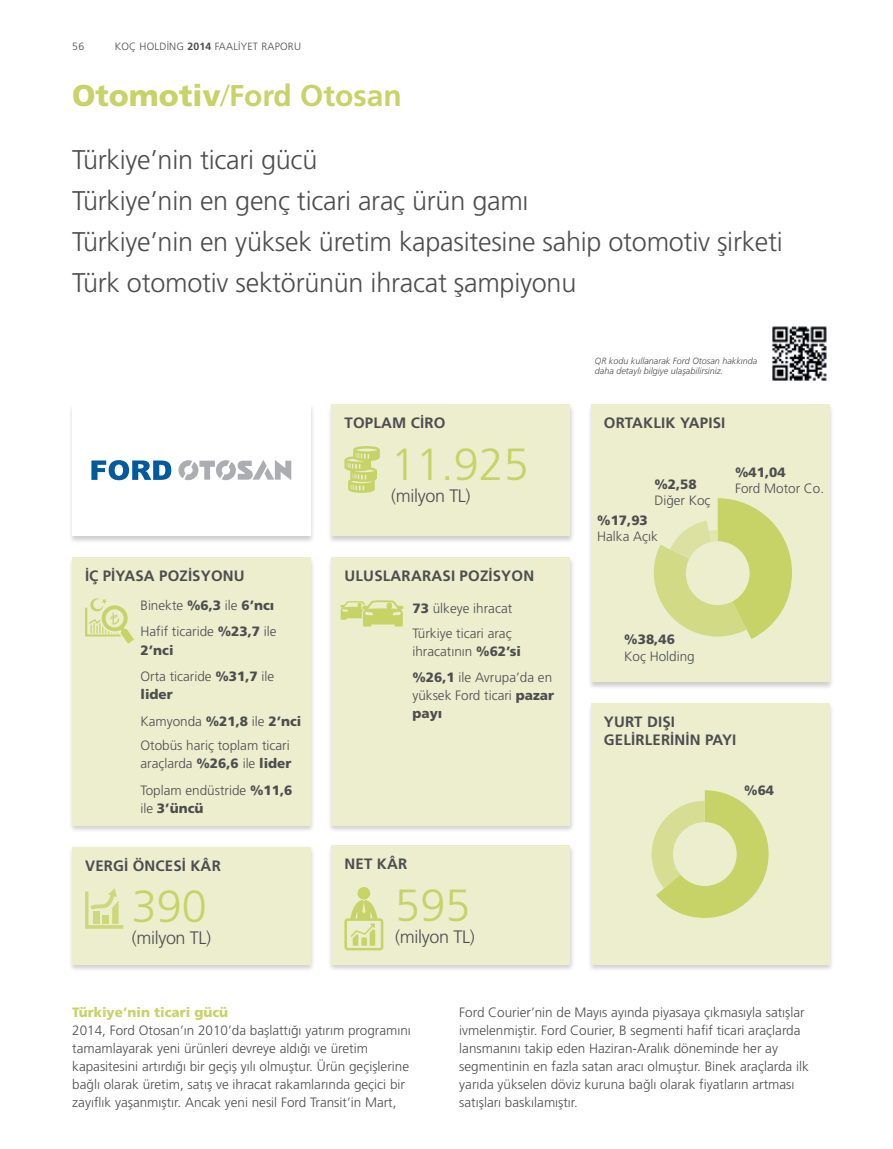
<style>
.page{position:relative;width:893px;height:1149px;background:#fff}
.page>*{position:absolute;margin:0;border:0;box-sizing:border-box;transform-origin:0 0}
.t1{font:300 45px "Frutiger CE";color:#c7d267}
.t2{font:700 30px "Frutiger CE";color:#c7d267}
.t3{font:300 27px/41px "Frutiger CE";letter-spacing:-.01em;color:#4d4d4f}
.t4{font:300 18px "Frutiger CE";letter-spacing:-.02em;color:#4d4d4f}
.t5{font:700 15px/18px "Frutiger CE";letter-spacing:.015em;color:#4d4d4f}
.t6{font:300 13.5px/18px "Frutiger CE";color:#4d4d4f}
.t7{font:900 13.5px/26.5px "Frutiger CE";color:#4d4d4f}
.t8{font:900 13.5px "Frutiger CE";color:#c7d267}
.t9{font:300 10.5px "Frutiger CE";letter-spacing:.02em;color:#4d4d4f}
.t10{font:italic 300 9px/10.8px "Frutiger CE";color:#4d4d4f}
.s1{font-weight:700}
.s2{font-weight:900}
.s3{font-weight:300}
</style>
<div class="page">
<div style="left:68px;top:403px;width:247px;height:141px;background:#000;opacity:.2"></div>
<div style="left:72px;top:404px;width:238px;height:131px;background:#fff"></div>
<img style="left:772px;top:326px;width:55px;height:55px">
<div style="left:328px;top:403px;width:247px;height:141px;background:#000;opacity:.2"></div>
<div style="left:332px;top:404px;width:238px;height:131px;background:#eceece"></div>
<svg style="left:344px;top:446px;width:36px;height:46px"></svg>
<div style="left:328px;top:843px;width:247px;height:129px;background:#000;opacity:.2"></div>
<div style="left:332px;top:845px;width:238px;height:119px;background:#eceece"></div>
<div style="left:68px;top:845px;width:247px;height:126px;background:#000;opacity:.2"></div>
<div style="left:72px;top:846px;width:238px;height:118px;background:#eceece"></div>
<svg style="left:85px;top:888px;width:38px;height:40px"></svg>
<div style="left:68px;top:555px;width:247px;height:278px;background:#000;opacity:.2"></div>
<div style="left:72px;top:557px;width:238px;height:268px;background:#eceece"></div>
<svg style="left:85px;top:598px;width:49px;height:45px"></svg>
<div style="left:328px;top:555px;width:247px;height:278px;background:#000;opacity:.2"></div>
<div style="left:332px;top:557px;width:238px;height:268px;background:#eceece"></div>
<div style="left:587px;top:403px;width:247px;height:286px;background:#000;opacity:.2"></div>
<div style="left:591px;top:404px;width:238px;height:277px;background:#eceece"></div>
<div style="left:587px;top:701px;width:247px;height:271px;background:#000;opacity:.2"></div>
<div style="left:591px;top:703px;width:238px;height:261px;background:#eceece"></div>
<svg style="left:178px;top:460px;width:113px;height:20px"></svg>
<svg style="left:91px;top:460px;width:80px;height:20px"></svg>
<div style="left:357px;top:886px;width:13px;height:13px;background:#c7d267;border-radius:50%"></div>
<svg style="left:344px;top:899px;width:39px;height:51px"></svg>
<svg style="left:340px;top:600px;width:64px;height:26px"></svg>
<svg style="left:653px;top:498px;width:139px;height:141px"></svg>
<div style="left:686px;top:541px;width:64px;height:64px;background:#eceece;border-radius:50%"></div>
<svg style="left:651px;top:790px;width:118px;height:127px"></svg>
<div style="left:673px;top:821px;width:64px;height:64px;background:#eceece;border-radius:50%"></div>
<p class="t9" style="left:72px;top:41px;width:13px">56</p>
<p class="t9" style="left:115px;top:41px;width:188px">KOÇ HOLDİNG <span class="s1">2014</span> FAALİYET RAPORU</p>
<h2 class="t2" style="left:72px;top:77px;width:331px"><span class="s2">Otomotiv</span><span class="s3">/</span>Ford Otosan</h2>
<h3 class="t3" style="left:72px;top:139px;width:712px">Türkiye’nin ticari gücü<br>Türkiye’nin en genç ticari araç ürün gamı<br>Türkiye’nin en yüksek üretim kapasitesine sahip otomotiv şirketi Türk otomotiv sektörünün ihracat şampiyonu</h3>
<p class="t5" style="left:85px;top:566px;width:161px">İÇ PIYASA POZISYONU</p>
<p class="t6" style="left:140px;top:591px;width:138px;line-height:26.5px">Binekte <span class="s2">%6,3</span> ile <span class="s2">6’ncı<br></span>Hafif ticaride <span class="s2">%23,7</span> ile</p>
<p class="t6" style="left:140px;top:636px;width:135px;line-height:26.5px"><span class="s2">2’nci<br></span>Orta ticaride <span class="s2">%31,7</span> ile</p>
<p class="t7" style="left:140px;top:680px;width:162px">lider<br><span class="s3">Kamyonda</span> %21,8 <span class="s3">ile</span> 2’nci</p>
<p class="t6" style="left:140px;top:736px;width:152px">Otobüs hariç toplam ticari araçlarda <span class="s2">%26,6</span> ile <span class="s2">lider</span></p>
<p class="t6" style="left:140px;top:780px;width:153px">Toplam endüstride <span class="s2">%11,6 </span>ile <span class="s2">3’üncü</span></p>
<p class="t5" style="left:85px;top:856px;width:137px">VERGI ÖNCESI KÂR</p>
<h1 class="t1" style="left:132px;top:879px;width:77px">390</h1>
<h3 class="t4" style="left:132px;top:927px;width:81px">(milyon TL)</h3>
<p class="t5" style="left:345px;top:414px;width:102px">TOPLAM CİRO</p>
<h1 class="t1" style="left:391px;top:438px;width:139px">11.925</h1>
<h3 class="t4" style="left:391px;top:485px;width:81px">(milyon TL)</h3>
<p class="t5" style="left:345px;top:566px;width:191px">ULUSLARARASI POZISYON</p>
<p class="t6" style="left:412px;top:595px;width:101px;line-height:24.8px"><span class="s2">73</span> ülkeye ihracat<br>Türkiye ticari araç</p>
<p class="t6" style="left:412px;top:637px;width:141px;line-height:26.5px">ihracatının <span class="s2">%62’si %26,1</span> ile Avrupa’da en</p>
<p class="t6" style="left:412px;top:686px;width:143px">yüksek Ford ticari <span class="s2">pazar payı</span></p>
<p class="t5" style="left:345px;top:854px;width:64px">NET KÂR</p>
<h1 class="t1" style="left:395px;top:878px;width:77px">595</h1>
<h3 class="t4" style="left:395px;top:926px;width:81px">(milyon TL)</h3>
<p class="t10" style="left:595px;top:355px;width:164px">QR kodu kullanarak Ford Otosan hakkında daha detaylı bilgiye ulaşabilirsiniz.</p>
<p class="t5" style="left:604px;top:414px;width:123px">ORTAKLIK YAPISI</p>
<p class="t7" style="left:654px;top:471px;width:44px">%2,58</p>
<p class="t6" style="left:654px;top:491px;width:58px">Diğer Koç</p>
<p class="t7" style="left:597px;top:506px;width:52px">%17,93</p>
<p class="t6" style="left:597px;top:527px;width:62px">Halka Açık</p>
<p class="t7" style="left:735px;top:458px;width:52px">%41,04</p>
<p class="t6" style="left:735px;top:479px;width:91px">Ford Motor Co.</p>
<p class="t7" style="left:624px;top:626px;width:52px">%38,46</p>
<p class="t6" style="left:624px;top:646px;width:72px">Koç Holding</p>
<p class="t5" style="left:604px;top:712px;width:134px">YURT DIŞI<br>GELIRLERININ PAYI</p>
<p class="t7" style="left:744px;top:777px;width:32px">%64</p>
<p class="t8" style="left:72px;top:1004px;width:157px">Türkiye’nin ticari gücü</p>
<p class="t6" style="left:72px;top:1020px;width:340px">2014, Ford Otosan’ın 2010’da başlattığı yatırım programını tamamlayarak yeni ürünleri devreye aldığı ve üretim kapasitesini artırdığı bir geçiş yılı olmuştur. Ürün geçişlerine bağlı olarak üretim, satış ve ihracat rakamlarında geçici bir zayıflık yaşanmıştır. Ancak yeni nesil Ford Transit’in Mart,</p>
<p class="t6" style="left:459px;top:1002px;width:351px">Ford Courier’nin de Mayıs ayında piyasaya çıkmasıyla satışlar ivmelenmiştir. Ford Courier, B segmenti hafif ticari araçlarda lansmanını takip eden Haziran-Aralık döneminde her ay segmentinin en fazla satan aracı olmuştur. Binek araçlarda ilk yarıda yükselen döviz kuruna bağlı olarak fiyatların artması satışları baskılamıştır.</p>
</div>
